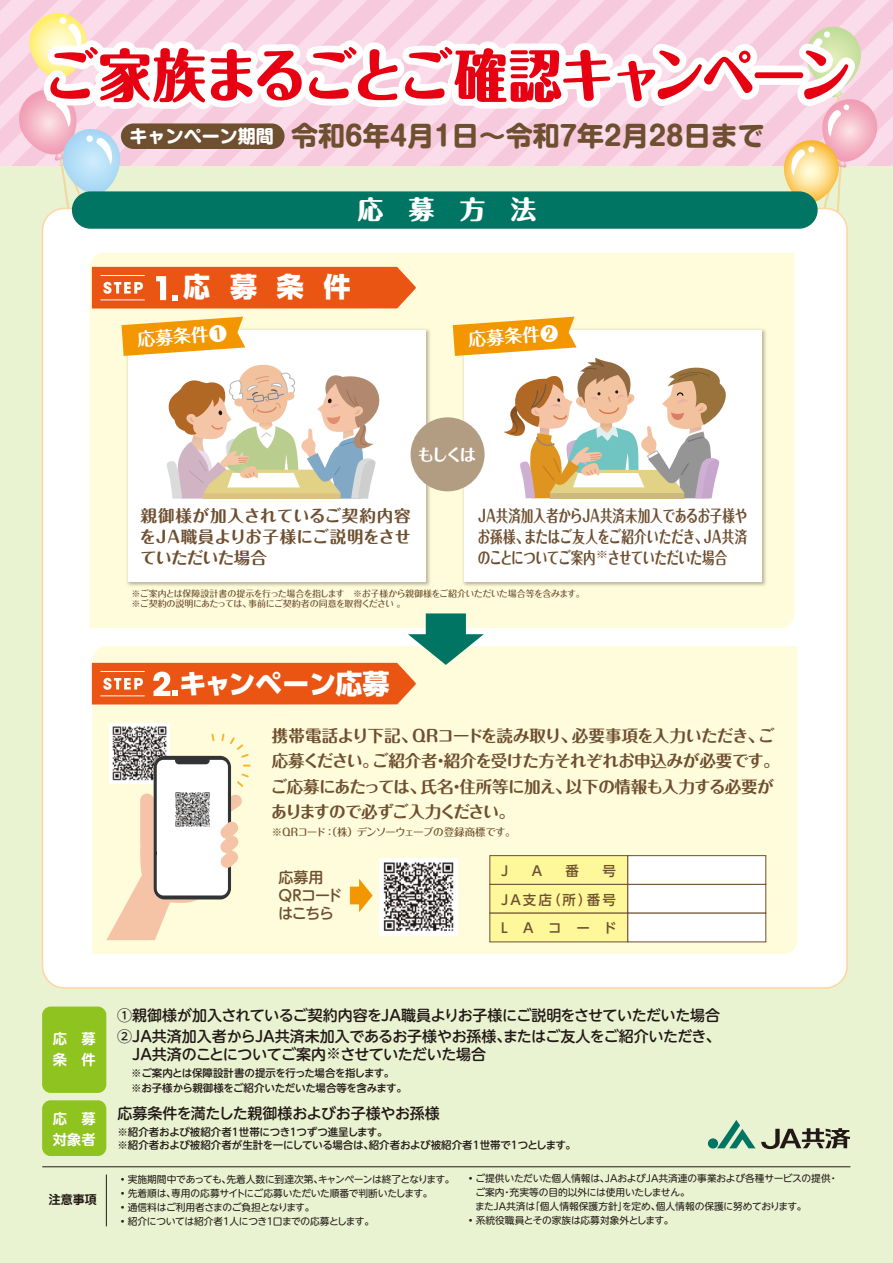
<style>
.page{position:relative;width:893px;height:1263px;background:#e9f3d2}
.page>*{position:absolute;margin:0;border:0;box-sizing:border-box;transform-origin:0 0}
.t1{font:800 57px "Maru Fo Pro";letter-spacing:-.065em;color:#e60012;scale:.94 1}
.t2{font:700 27px "Shin M Go Pro";color:#6e4f30}
.t3{font:800 27px "UD Shin Go Pro";letter-spacing:-.02em;color:#fff}
.t4{font:800 25.5px "Maru Fo Pro";color:#fff}
.t5{font:700 18px "Maru Fo Pro";color:#fff}
.t6{font:700 18px "Shin M Go Pro";color:#fff}
.t7{font:700 16.5px/25.5px "Maru Fo Pro";letter-spacing:-.03em;color:#6e4f30}
.t8{font:700 16.5px/21px "Maru Fo Pro";letter-spacing:-.03em;color:#6e4f30;text-align:justify;scale:.76 1}
.t9{font:700 16.5px "Maru Fo Pro";color:#fff}
.t10{font:500 15px/21px "UD Shin M Go Pro";letter-spacing:-.015em;color:#221815}
.t11{font:500 15px/18px "UD Shin M Go Pro";letter-spacing:-.09em;color:#6e4f30}
.t12{font:700 14.25px/21px "UD Shin M Go Pro De";color:#fff}
.t13{font:500 13.5px/28.5px "UD Shin Go Pr 6";letter-spacing:.56em;color:#6e4f30;text-align:justify}
.t14{font:700 12px "UD Shin M Go Pro De";color:#221815}
.t15{font:500 10.5px/15px "UD Shin M Go Pro";letter-spacing:-.015em;color:#221815}
.t16{font:500 10.5px "Maru Fo Pro";letter-spacing:-.075em;color:#6e4f30}
.t17{font:9.75px "UD Shin M Go Pro";letter-spacing:-.02em;color:#221815}
.t18{font:9.75px "UD Shin M Go Pro";letter-spacing:-.04em;color:#221815}
.t19{font:500 9px/10.5px "Maru Fo Pro";letter-spacing:-.04em;color:#6e4f30}
</style>
<div class="page">
<div style="left:0;top:0;width:893px;height:166px;background:linear-gradient(to bottom,#f8d2e3,#f9d3e4)"></div>
<div style="left:42px;top:208px;width:805px;height:780px;background:#fff;border-radius:22px"></div>
<div style="left:92px;top:646px;width:705px;height:308px;background:#fffcdb"></div>
<div style="left:89px;top:253px;width:705px;height:375px;background:#fffcdb"></div>
<img style="left:125px;top:326px;width:307px;height:262px">
<div style="left:128px;top:330px;width:298px;height:252px;background:#fff"></div>
<img style="left:461px;top:326px;width:307px;height:262px">
<div style="left:464px;top:330px;width:298px;height:252px;background:#fff"></div>
<div style="left:708px;top:1138px;width:10px;height:10px;background:#007564;border-radius:50%"></div>
<svg style="left:717px;top:1120px;width:38px;height:28px"></svg>
<svg style="left:761px;top:1128px;width:89px;height:21px"></svg>
<img style="left:110px;top:724px;width:60px;height:10px">
<svg style="left:106px;top:734px;width:145px;height:206px"></svg>
<img style="left:380px;top:858px;width:77px;height:78px">
<img style="left:173px;top:791px;width:38px;height:38px">
<div style="left:42px;top:1006px;width:64px;height:87px;background:#8fc31f;border-radius:9px"></div>
<hr style="left:42px;top:1166px;width:808px;height:1px;background:#221815">
<div style="left:42px;top:1100px;width:64px;height:56px;background:#8fc31f;border-radius:9px"></div>
<div style="left:489px;top:855px;width:139px;height:30px;background:#fff89b;border:1px solid #6e4f30"></div>
<div style="left:627px;top:855px;width:139px;height:30px;background:#fff;border:1px solid #6e4f30"></div>
<div style="left:489px;top:884px;width:139px;height:29px;background:#fff89b;border:1px solid #6e4f30"></div>
<div style="left:627px;top:884px;width:139px;height:29px;background:#fff;border:1px solid #6e4f30"></div>
<div style="left:489px;top:913px;width:139px;height:29px;background:#fff89b;border:1px solid #6e4f30"></div>
<div style="left:627px;top:913px;width:139px;height:29px;background:#fff"></div>
<hr style="left:106px;top:1174px;width:1px;height:52px;background:#221815">
<div style="left:748px;top:66px;width:62px;height:19px;border:14px solid #fff;border-radius:3px"></div>
<svg style="left:779px;top:27px;width:101px;height:287px"></svg>
<div style="left:72px;top:191px;width:746px;height:38px;background:#007564;border-radius:19px"></div>
<svg style="left:350px;top:879px;width:23px;height:33px"></svg>
<svg style="left:15px;top:0;width:751px;height:308px"></svg>
<svg style="left:92px;top:613px;width:392px;height:91px"></svg>
<div style="left:411px;top:417px;width:74px;height:74px;background:#b29d83;border-radius:50%"></div>
<div style="left:121px;top:123px;width:164px;height:26px;background:#6e4f30;border-radius:13px"></div>
<svg style="left:121px;top:317px;width:262px;height:182px"></svg>
<svg style="left:453px;top:317px;width:274px;height:181px"></svg>
<h1 class="t1" style="left:44px;top:30px;width:861px">ご家族まるごとご確認キャンペーン</h1>
<h2 class="t2" style="left:291px;top:113px;width:475px">令和6年4月1日～令和7年2月28日まで</h2>
<h3 class="t6" style="left:130px;top:122px;width:145px">キャンペーン期間</h3>
<h3 class="t4" style="left:358px;top:189px;width:180px">応　募　方　法</h3>
<h2 class="t3" style="left:183px;top:265px;width:169px">応 募 条 件</h2>
<h3 class="t5" style="left:136px;top:325px;width:92px;rotate:-4deg">応募条件❶</h3>
<h3 class="t5" style="left:467px;top:325px;width:92px;rotate:-4deg">応募条件❷</h3>
<h3 class="t9" style="left:418px;top:441px;width:60px">もしくは</h3>
<h3 class="t7" style="left:140px;top:503px;width:273px;line-height:21px;text-align:justify">親御様が加入されているご契約内容をJA職員よりお子様にご説明をさせていただいた場合</h3>
<h3 class="t8" style="left:476px;top:503px;width:359px">ＪＡ共済加入者からＪＡ共済未加入であるお子様やお孫様、またはご友人をご紹介いただき、ＪＡ共済のことについてご案内<sup>※</sup>させていただいた場合</h3>
<p class="t19" style="left:131px;top:587px;width:455px">※ご案内とは保障設計書の提示を行った場合を指します　※お子様から親御様をご紹介いただいた場合等を含みます。※ご契約の説明にあたっては、事前にご契約者の同意を取得ください 。</p>
<h2 class="t3" style="left:179px;top:662px;width:212px">キャンペーン応募</h2>
<h3 class="t7" style="left:271px;top:721px;width:510px">携帯電話より下記、QRコードを読み取り、必要事項を入力いただき、ご応募ください。ご紹介者・紹介を受けた方それぞれお申込みが必要です。ご応募にあたっては、氏名・住所等に加え、以下の情報も入力する必要がありますので必ずご入力ください。</h3>
<p class="t16" style="left:272px;top:824px;width:245px">※ＱＲコード ：（株）デンソーウェーブの登録商標です。</p>
<h3 class="t11" style="left:278px;top:868px;width:66px">応募用<br>ＱＲコードはこちら</h3>
<h3 class="t13" style="left:501px;top:856px;width:9px">J</h3>
<h3 class="t13" style="left:532px;top:856px;width:12px">A</h3>
<h3 class="t13" style="left:565px;top:856px;width:15px">番</h3>
<h3 class="t13" style="left:501px;top:856px;width:117px;text-indent:101px">号JA支店（所）番号LAコード</h3>
<h3 class="t12" style="left:53px;top:1027px;width:44px">応　募条　件</h3>
<h3 class="t12" style="left:53px;top:1107px;width:44px">応　募対象者</h3>
<p class="t14" style="left:49px;top:1189px;width:49px">注意事項</p>
<h3 class="t10" style="left:117px;top:1004px;width:605px">①親御様が加入されているご契約内容をJA職員よりお子様にご説明をさせていただいた場合<br>②JA共済加入者からJA共済未加入であるお子様やお孫様、またはご友人をご紹介いただき、</h3>
<h3 class="t10" style="left:117px;top:1043px;width:371px">　JA共済のことについてご案内※させていただいた場合</h3>
<p class="t15" style="left:131px;top:1065px;width:277px;text-indent:-14px">　 ※ご案内とは保障設計書の提示を行った場合を指します。※お子様から親御様をご紹介いただいた場合等を含みます。</p>
<h3 class="t10" style="left:117px;top:1102px;width:324px">応募条件を満たした親御様およびお子様やお孫様</h3>
<p class="t15" style="left:117px;top:1124px;width:460px;line-height:13.5px">※紹介者および被紹介者1世帯につき1つずつ進呈します。<br>※紹介者および被紹介者が生計を一にしている場合は、紹介者および被紹介者1世帯で1つとします。</p>
<p class="t17" style="left:118px;top:1171px;width:338px">•実施期間中であっても、先着人数に到達次第、キャンペーンは終了となります。</p>
<p class="t17" style="left:118px;top:1185px;width:316px">•先着順は、専用の応募サイトにご応募いただいた順番で判断いたします。</p>
<p class="t18" style="left:118px;top:1199px;width:198px">•通信料はご利用者さまのご負担となります。</p>
<p class="t17" style="left:118px;top:1213px;width:258px">•紹介については紹介者１人につき１口までの応募とします。</p>
<p class="t17" style="left:466px;top:1170px;width:374px">•ご提供いただいた個人情報は、JAおよびJA共済連の事業および各種サービスの提供・</p>
<p class="t17" style="left:475px;top:1184px;width:216px">ご案内・充実等の目的以外には使用いたしません。</p>
<p class="t17" style="left:466px;top:1198px;width:342px">　またJA共済は「個人情報保護方針」を定め、個人情報の保護に努めております。</p>
<p class="t17" style="left:466px;top:1212px;width:209px">•系統役職員とその家族は応募対象外とします。</p>
</div>
